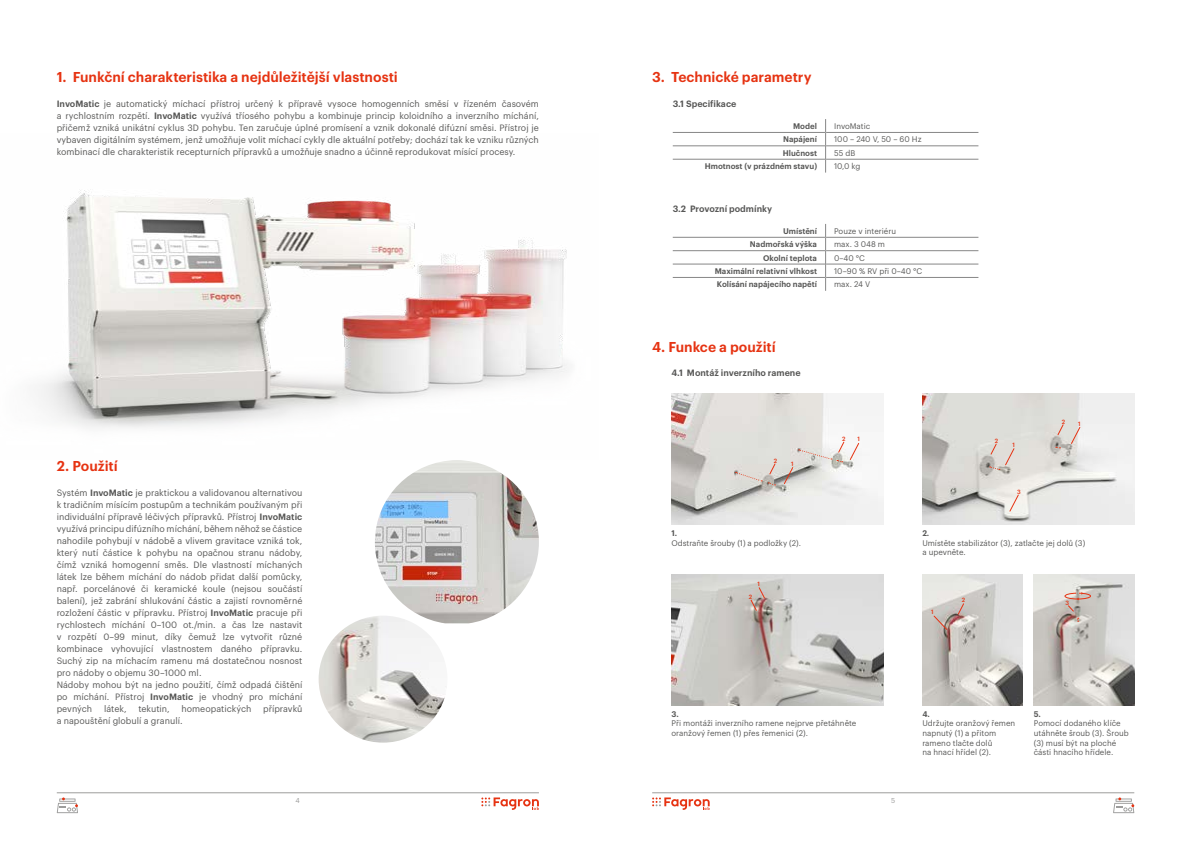
<style>
.page{position:relative;width:1191px;height:842px;background:#fff}
.page>*{position:absolute;margin:0;border:0;box-sizing:border-box;transform-origin:0 0}
.t1{font:600 14px "Graphik LCG";letter-spacing:-.005em;color:#e63312}
.t2{font:9px/12px "Graphik LCG";color:#575756;text-align:justify}
.t3{font:600 9px "Graphik LCG";color:#575756}
.t4{font:8px/9.6px "Graphik LCG";color:#575756}
.t5{font:600 8px "Graphik LCG";color:#575756}
.t6{font:7px "Graphik";color:#9d9d9c}
.t7{font:500 6px "Graphik LCG";color:#e63312}
.s1{font-weight:600}
</style>
<div class="page">
<hr style="left:57px;top:792px;width:482px;height:1px;background:#9d9d9c">
<hr style="left:652px;top:792px;width:482px;height:1px;background:#9d9d9c">
<svg style="left:57px;top:797px;width:21px;height:16px"></svg>
<svg style="left:1113px;top:797px;width:21px;height:16px"></svg>
<svg style="left:481px;top:797px;width:58px;height:13px"></svg>
<svg style="left:652px;top:797px;width:57px;height:13px"></svg>
<img style="left:671px;top:575px;width:212px;height:131px">
<img style="left:1033px;top:575px;width:101px;height:131px">
<img style="left:922px;top:575px;width:100px;height:131px">
<hr style="left:673px;top:132px;width:152px;height:1px;background:#878787">
<hr style="left:826px;top:132px;width:152px;height:1px;background:#878787">
<hr style="left:673px;top:146px;width:152px;height:1px;background:#878787">
<hr style="left:826px;top:146px;width:152px;height:1px;background:#878787">
<hr style="left:673px;top:159px;width:152px;height:1px;background:#878787">
<hr style="left:826px;top:159px;width:152px;height:1px;background:#878787">
<svg style="left:825px;top:119px;width:1px;height:54px"></svg>
<hr style="left:673px;top:237px;width:152px;height:1px;background:#878787">
<hr style="left:826px;top:237px;width:152px;height:1px;background:#878787">
<hr style="left:673px;top:250px;width:152px;height:1px;background:#878787">
<hr style="left:826px;top:250px;width:152px;height:1px;background:#878787">
<hr style="left:673px;top:264px;width:152px;height:1px;background:#878787">
<hr style="left:826px;top:264px;width:152px;height:1px;background:#878787">
<hr style="left:673px;top:277px;width:152px;height:1px;background:#878787">
<hr style="left:826px;top:277px;width:152px;height:1px;background:#878787">
<svg style="left:825px;top:224px;width:1px;height:67px"></svg>
<img style="left:671px;top:394px;width:212px;height:131px">
<img style="left:922px;top:394px;width:212px;height:131px">
<svg style="left:735px;top:472px;width:27px;height:10px"></svg>
<svg style="left:768px;top:482px;width:7px;height:4px"></svg>
<svg style="left:769px;top:463px;width:6px;height:11px"></svg>
<svg style="left:1057px;top:424px;width:6px;height:11px"></svg>
<svg style="left:933px;top:616px;width:14px;height:14px"></svg>
<svg style="left:750px;top:587px;width:15px;height:24px"></svg>
<svg style="left:958px;top:603px;width:6px;height:11px"></svg>
<svg style="left:989px;top:444px;width:25px;height:26px"></svg>
<svg style="left:1009px;top:495px;width:9px;height:17px"></svg>
<svg style="left:1071px;top:427px;width:9px;height:17px"></svg>
<svg style="left:850px;top:443px;width:9px;height:17px"></svg>
<svg style="left:784px;top:442px;width:60px;height:42px;background:#dbd7d3"></svg>
<img style="left:37px;top:190px;width:530px;height:238px">
<img style="left:319px;top:616px;width:128px;height:127px">
<img style="left:375px;top:460px;width:164px;height:163px">
<svg style="left:1064px;top:592px;width:26px;height:19px"></svg>
<h1 class="t1" style="left:57px;top:67px;width:342px">1. Funkční charakteristika a nejdůležitější vlastnosti</h1>
<h1 class="t1" style="left:652px;top:67px;width:161px">3. Technické parametry</h1>
<p class="t2" style="left:57px;top:97px;width:484px"><span class="s1">InvoMatic</span> je automatický míchací přístroj určený k přípravě vysoce homogenních směsí v řízeném časovém a rychlostním rozpětí. <span class="s1">InvoMatic</span> využívá tříosého pohybu a kombinuje princip koloidního a inverzního míchání, přičemž vzniká unikátní cyklus 3D pohybu. Ten zaručuje úplné promísení a vznik dokonalé difúzní směsi. Přístroj je vybaven digitálním systémem, jenž umožňuje volit míchací cykly dle aktuální potřeby; dochází tak ke vzniku různých kombinací dle charakteristik recepturních přípravků a umožňuje snadno a účinně reprodukovat mísící procesy.</p>
<p class="t3" style="left:673px;top:97px;width:65px">3.1 Specifikace</p>
<p class="t5" style="left:793px;top:120px;width:25px">Model</p>
<p class="t4" style="left:834px;top:121px;width:38px">InvoMatic</p>
<p class="t5" style="left:783px;top:133px;width:35px">Napájení</p>
<p class="t4" style="left:834px;top:134px;width:89px">100 – 240 V, 50 – 60 Hz</p>
<p class="t5" style="left:782px;top:147px;width:36px">Hlučnost</p>
<p class="t4" style="left:834px;top:147px;width:23px">55 dB</p>
<p class="t5" style="left:704px;top:160px;width:114px">Hmotnost (v prázdném stavu)</p>
<p class="t4" style="left:834px;top:161px;width:28px">10,0 kg</p>
<p class="t3" style="left:673px;top:202px;width:101px">3.2 Provozní podmínky</p>
<p class="t5" style="left:783px;top:225px;width:36px">Umístění</p>
<p class="t4" style="left:834px;top:225px;width:64px">Pouze v interiéru</p>
<p class="t5" style="left:750px;top:238px;width:69px">Nadmořská výška</p>
<p class="t4" style="left:834px;top:239px;width:52px">max. 3 048 m</p>
<p class="t5" style="left:763px;top:252px;width:56px">Okolní teplota</p>
<p class="t4" style="left:834px;top:252px;width:32px">0–40 °C</p>
<p class="t5" style="left:715px;top:265px;width:104px">Maximální relativní vlhkost</p>
<p class="t4" style="left:834px;top:266px;width:90px">10–90 % RV při 0–40 °C</p>
<p class="t5" style="left:717px;top:278px;width:102px">Kolísání napájecího napětí</p>
<p class="t4" style="left:834px;top:279px;width:38px">max. 24 V</p>
<h1 class="t1" style="left:652px;top:336px;width:125px">4. Funkce a použití</h1>
<p class="t3" style="left:671px;top:366px;width:131px">4.1 Montáž inverzního ramene</p>
<p class="t7" style="left:1061px;top:417px;width:5px">2</p>
<p class="t7" style="left:1078px;top:419px;width:4px">1</p>
<p class="t7" style="left:842px;top:434px;width:5px">2</p>
<p class="t7" style="left:857px;top:435px;width:4px">1</p>
<p class="t7" style="left:995px;top:437px;width:5px">2</p>
<p class="t7" style="left:1012px;top:440px;width:4px">1</p>
<h1 class="t1" style="left:57px;top:456px;width:62px">2. Použití</h1>
<p class="t7" style="left:773px;top:456px;width:5px">2</p>
<p class="t7" style="left:791px;top:459px;width:4px">1</p>
<p class="t2" style="left:57px;top:486px;width:247px;text-align:left">Systém <span class="s1">InvoMatic</span> je praktickou a validovanou alternativou k tradičním mísícím postupům a technikám používaným při individuální přípravě léčivých přípravků. Přístroj <span class="s1">InvoMatic </span>využívá principu difúzního míchání, během něhož se částice nahodile pohybují v nádobě a vlivem gravitace vzniká tok, který nutí částice k pohybu na opačnou stranu nádoby, čímž vzniká homogenní směs. Dle vlastností míchaných látek lze během míchání do nádob přidat další pomůcky, např. porcelánové či keramické koule (nejsou součástí balení), jež zabrání shlukování částic a zajistí rovnoměrné rozložení částic v přípravku. Přístroj <span class="s1">InvoMatic</span> pracuje při rychlostech míchání 0–100 ot./min. a čas lze nastavit v rozpětí 0–99 minut, díky čemuž lze vytvořit různé kombinace vyhovující vlastnostem daného přípravku.<br>Suchý zip na míchacím ramenu má dostatečnou nosnost pro nádoby o objemu 30–1000 ml.<br>Nádoby mohou být na jedno použití, čímž odpadá čištění po míchání. Přístroj <span class="s1">InvoMatic</span> je vhodný pro míchání pevných</p>
<p class="t2" style="left:104px;top:702px;width:24px">látek,</p>
<p class="t2" style="left:138px;top:702px;width:33px">tekutin,</p>
<p class="t2" style="left:182px;top:702px;width:71px">homeopatických</p>
<p class="t2" style="left:263px;top:702px;width:41px">přípravků</p>
<p class="t2" style="left:57px;top:714px;width:127px">a napouštění globulí a granulí.</p>
<p class="t7" style="left:1017px;top:487px;width:5px">3</p>
<p class="t5" style="left:671px;top:527px;width:7px">1.</p>
<p class="t4" style="left:671px;top:537px;width:131px">Odstraňte šrouby (1) a podložky (2).</p>
<p class="t5" style="left:922px;top:527px;width:8px">2.</p>
<p class="t4" style="left:922px;top:537px;width:164px">Umístěte stabilizátor (3), zatlačte jej dolů (3) a upevněte.</p>
<p class="t7" style="left:757px;top:579px;width:4px">1</p>
<p class="t7" style="left:748px;top:592px;width:5px">2</p>
<p class="t7" style="left:961px;top:595px;width:5px">2</p>
<p class="t7" style="left:1065px;top:599px;width:5px">3</p>
<p class="t7" style="left:931px;top:607px;width:4px">1</p>
<p class="t5" style="left:671px;top:708px;width:9px">3.</p>
<p class="t4" style="left:671px;top:718px;width:186px">Při montáži inverzního ramene nejprve přetáhněte oranžový řemen (1) přes řemenici (2).</p>
<p class="t5" style="left:922px;top:708px;width:9px">4.</p>
<p class="t4" style="left:922px;top:718px;width:94px">Udržujte oranžový řemen napnutý (1) a přitom rameno tlačte dolů<br>na hnací hřídel (2).</p>
<p class="t5" style="left:1033px;top:708px;width:8px">5.</p>
<p class="t4" style="left:1033px;top:718px;width:96px">Pomocí dodaného klíče utáhněte šroub (3). Šroub (3) musí být na ploché části hnacího hřídele.</p>
<p class="t6" style="left:295px;top:795px;width:6px">4</p>
<p class="t6" style="left:891px;top:795px;width:6px">5</p>
</div>
